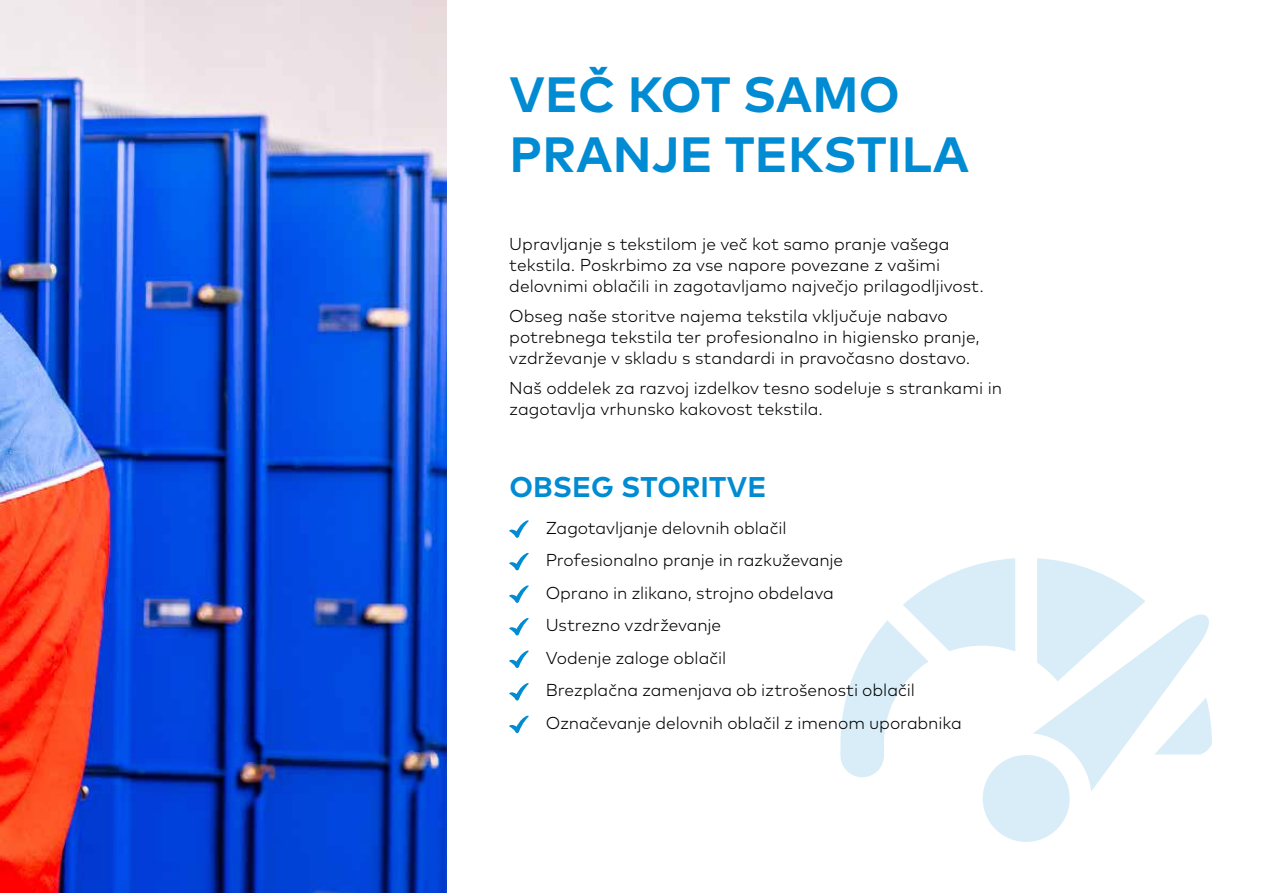
<style>
.page{position:relative;width:1263px;height:893px;background:#fff}
.page>*{position:absolute;margin:0;border:0;box-sizing:border-box;transform-origin:0 0}
.t1{font:700 49.5px/59.4px "Mark Pro";letter-spacing:.005em;color:#008bd2}
.t2{font:700 28.5px "Mark Pro";letter-spacing:.005em;color:#008bd2}
.t3{font:300 17.25px/32.5px "Mark Pro";color:#000}
</style>
<div class="page">
<img style="left:0;top:0;width:447px;height:893px">
<svg style="left:840px;top:558px;width:372px;height:284px"></svg>
<div style="left:840px;top:734px;width:44px;height:43px;background:#d9edf8;border-radius:50%"></div>
<svg style="left:509px;top:520px;width:20px;height:18px"></svg>
<svg style="left:509px;top:553px;width:20px;height:18px"></svg>
<svg style="left:509px;top:585px;width:20px;height:18px"></svg>
<svg style="left:509px;top:618px;width:20px;height:18px"></svg>
<svg style="left:509px;top:650px;width:20px;height:18px"></svg>
<svg style="left:509px;top:683px;width:20px;height:18px"></svg>
<svg style="left:509px;top:715px;width:20px;height:19px"></svg>
<h1 class="t1" style="left:509px;top:61px;width:461px">VEČ KOT SAMO<br>PRANJE TEKSTILA</h1>
<p class="t3" style="left:509px;top:232px;width:476px;line-height:20.7px">Upravljanje s tekstilom je več kot samo pranje vašega tekstila. Poskrbimo za vse napore povezane z vašimi delovnimi oblačili in zagotavljamo največjo prilagodljivost.</p>
<p class="t3" style="left:509px;top:304px;width:472px;line-height:20.7px">Obseg naše storitve najema tekstila vključuje nabavo potrebnega tekstila ter profesionalno in higiensko pranje, vzdrževanje v skladu s standardi in pravočasno dostavo.</p>
<p class="t3" style="left:509px;top:377px;width:494px;line-height:20.7px">Naš oddelek za razvoj izdelkov tesno sodeluje s strankami in zagotavlja vrhunsko kakovost tekstila.</p>
<h2 class="t2" style="left:509px;top:465px;width:259px">OBSEG STORITVE</h2>
<p class="t3" style="left:546px;top:510px;width:418px">Zagotavljanje delovnih oblačil<br>Profesionalno pranje in razkuževanje<br>Oprano in zlikano, strojno obdelava<br>Ustrezno vzdrževanje<br>Vodenje zaloge oblačil<br>Brezplačna zamenjava ob iztrošenosti oblačil Označevanje delovnih oblačil z imenom uporabnika</p>
</div>
